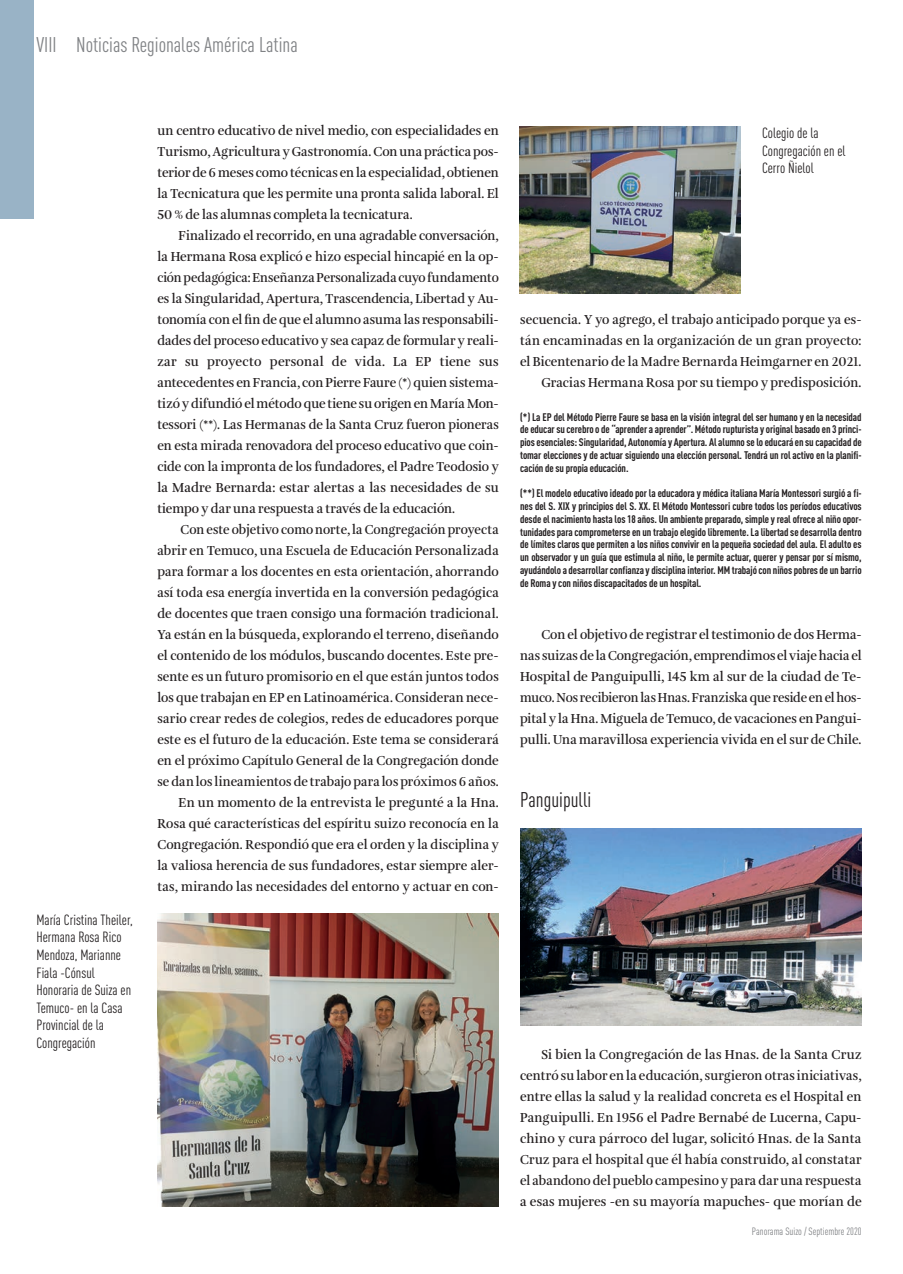
<style>
.page{position:relative;width:903px;height:1274px;background:#fff}
.page>*{position:absolute;margin:0;border:0;box-sizing:border-box;transform-origin:0 0}
.t1{font:condensed 21px "DINOT";color:#808285}
.t2{font:condensed 21px "DINOT";color:#231f20}
.t3{font:condensed 14.7px/17.5px "DINOT";color:#231f20}
.t4{font:600 13.5px/21px "Amalia Pro";letter-spacing:.005em;color:#231f20;text-align:justify;scale:.95 1}
.t5{font:600 13.5px/21px "Amalia Pro";letter-spacing:.005em;color:#231f20;text-align:right;scale:.94 1}
.t6{font:600 13.5px/21px "Amalia Pro";letter-spacing:.005em;color:#231f20;text-align:justify}
.t7{font:600 13.5px/21px "Amalia Pro";letter-spacing:.005em;color:#231f20;text-align:justify;scale:.96 1}
.t8{font:700 condensed 10.8px/12.8px "DINOT";letter-spacing:-.01em;color:#231f20;text-align:justify}
.t9{font:condensed 10.5px "DINOT";color:#808285}
</style>
<div class="page">
<div style="left:0;top:0;width:34px;height:219px;background:#99b3c6"></div>
<img style="left:519px;top:127px;width:221px;height:166px">
<img style="left:157px;top:913px;width:342px;height:293px">
<img style="left:520px;top:828px;width:341px;height:197px">
<h1 class="t1" style="left:36px;top:32px;width:263px">VIII Noticias Regionales América Latina</h1>
<p class="t3" style="left:36px;top:911px;width:98px">María Cristina Theiler,<br>Hermana Rosa Rico<br>Mendoza, Marianne<br>Fiala -Cónsul<br>Honoraria de Suiza en<br>Temuco- en la Casa<br>Provincial de la<br>Congregación</p>
<p class="t7" style="left:157px;top:120px;width:357px">un centro educativo de nivel medio, con especialidades en Turismo, Agricultura y Gastronomía. Con una práctica pos&shy;terior de 6 meses como técnicas en la especialidad, obtienen la Tecnicatura que les permite una pronta salida laboral. El 50 % de las alumnas completa la tecnicatura.</p>
<p class="t4" style="left:157px;top:225px;width:361px;text-indent:21px">Finalizado el recorrido, en una agradable conversación, la Hermana Rosa explicó e hizo especial hincapié en la op&shy;ción pedagógica: Enseñanza Personalizada cuyo fundamento es la Singularidad, Apertura, Trascendencia, Libertad y Au&shy;tonomía con el fin de que el alumno asuma las responsabili&shy;dades del proceso educativo y sea capaz de formular y reali&shy;zar su proyecto personal de vida. La EP tiene sus antecedentes en Francia, con Pierre Faure (*) quien sistema&shy;tizó y difundió el método que tiene su origen en María Mon&shy;tessori (**). Las Hermanas de la Santa Cruz fueron pioneras en esta mirada renovadora del proceso educativo que coin&shy;cide con la impronta de los fundadores, el Padre Teodosio y la Madre Bernarda: estar alertas a las necesidades de su tiempo y dar una respuesta a través de la educación.</p>
<p class="t5" style="left:157px;top:519px;width:365px">Con este objetivo como norte, la Congregación proyecta abrir en Temuco, una Escuela de Educación Personalizada para formar a los docentes en esta orientación, ahorrando así toda esa energía invertida en la conversión pedagógica de docentes que traen consigo una formación tradicional.<br>Ya están en la búsqueda, explorando el terreno, diseñando el contenido de los módulos, buscando docentes. Este pre&shy;sente es un futuro promisorio en el que están juntos todos los que trabajan en EP en Latinoamérica. Consideran nece&shy;sario crear redes de colegios, redes de educadores porque este es el futuro de la educación. Este tema se considerará en el próximo Capítulo General de la Congregación donde se dan los lineamientos de trabajo para los próximos 6 años.<br>En un momento de la entrevista le pregunté a la Hna.<br>Rosa qué características del espíritu suizo reconocía en la Congregación. Respondió que era el orden y la disciplina y la valiosa herencia de sus fundadores, estar siempre aler&shy;tas, mirando las necesidades del entorno y actuar en con-</p>
<p class="t3" style="left:762px;top:124px;width:85px">Colegio de la<br>Congregación en el<br>Cerro Ñielol</p>
<p class="t4" style="left:520px;top:309px;width:361px;text-align:right">secuencia. Y yo agrego, el trabajo anticipado porque ya es&shy;tán encaminadas en la organización de un gran proyecto: el Bicentenario de la Madre Bernarda Heimgarner en 2021.<br>Gracias Hermana Rosa por su tiempo y predisposición.</p>
<p class="t8" style="left:520px;top:410px;width:343px">(*) La EP del Método Pierre Faure se basa en la visión integral del ser humano y en la necesidad de educar su cerebro o de “aprender a aprender”. Método rupturista y original basado en 3 princi&shy;pios esenciales: Singularidad, Autonomía y Apertura. Al alumno se lo educará en su capacidad de tomar elecciones y de actuar siguiendo una elección personal. Tendrá un rol activo en la planifi&shy;cación de su propia educación.</p>
<p class="t8" style="left:520px;top:487px;width:343px">(**) El modelo educativo ideado por la educadora y médica italiana María Montessori surgió a fi&shy;nes del S. XIX y principios del S. XX. El Método Montessori cubre todos los períodos educativos desde el nacimiento hasta los 18 años. Un ambiente preparado, simple y real ofrece al niño opor&shy;tunidades para comprometerse en un trabajo elegido libremente. La libertad se desarrolla dentro de límites claros que permiten a los niños convivir en la pequeña sociedad del aula. El adulto es un observador y un guía que estimula al niño, le permite actuar, querer y pensar por sí mismo, ayudándolo a desarrollar confianza y disciplina interior. MM trabajó con niños pobres de un barrio de Roma y con niños discapacitados de un hospital.</p>
<p class="t4" style="left:520px;top:624px;width:361px;text-indent:21px">Con el objetivo de registrar el testimonio de dos Herma&shy;nas suizas de la Congregación, emprendimos el viaje hacia el Hospital de Panguipulli, 145 km al sur de la ciudad de Te&shy;muco. Nos recibieron las Hnas. Franziska que reside en el hos&shy;pital y la Hna. Miguela de Temuco, de vacaciones en Pangui&shy;pulli. Una maravillosa experiencia vivida en el sur de Chile.</p>
<h1 class="t2" style="left:520px;top:787px;width:73px">Panguipulli</h1>
<p class="t6" style="left:520px;top:1044px;width:343px;text-indent:21px">Si bien la Congregación de las Hnas. de la Santa Cruz centró su labor en la educación, surgieron otras iniciativas, entre ellas la salud y la realidad concreta es el Hospital en Panguipulli. En 1956 el Padre Bernabé de Lucerna, Capu&shy;chino y cura párroco del lugar, solicitó Hnas. de la Santa Cruz para el hospital que él había construido, al constatar el abandono del pueblo campesino y para dar una respuesta a esas mujeres -en su mayoría mapuches- que morían de</p>
<p class="t9" style="left:752px;top:1225px;width:111px">Panorama Suizo / Septiembre 2020</p>
</div>
